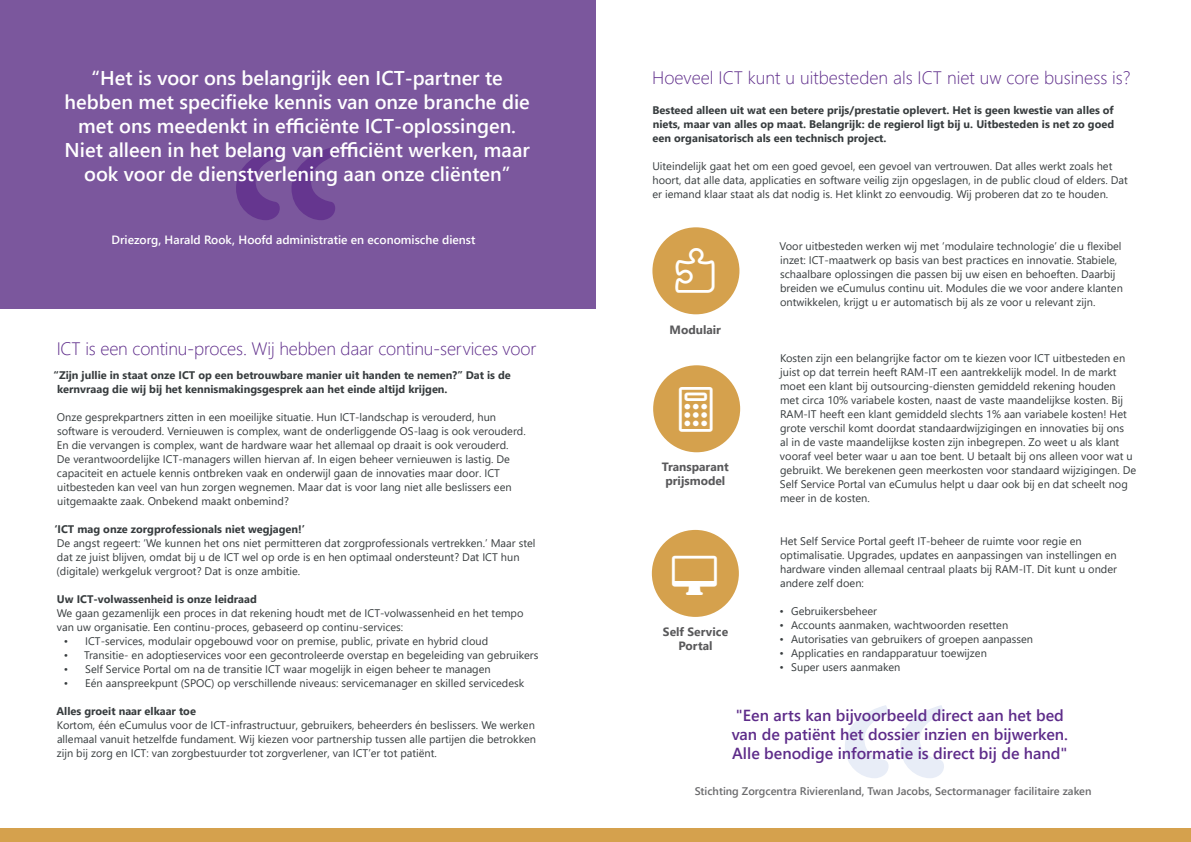
<style>
.page{position:relative;width:1191px;height:842px;background:#fff}
.page>*{position:absolute;margin:0;border:0;box-sizing:border-box;transform-origin:0 0}
.t1{font:600 19.9px/23.9px "Segoe UI";color:#fff;text-align:center}
.t2{font:300 18px "Segoe UI";letter-spacing:-.01em;color:#5e2c8a}
.t3{font:600 16px/19.2px "Segoe UI";color:#5e2c8a}
.t4{font:600 12px "Segoe UI";color:#fff}
.t5{font:700 12px/14.4px "Segoe UI";color:#59595b}
.t6{font:11px/14px "Segoe UI";color:#373c3e}
.t7{font:700 11px/14px "Segoe UI";color:#373c3e}
.t8{font:600 11px "Segoe UI";color:#6a6a6c}
</style>
<div class="page">
<div style="left:0;top:828px;width:1191px;height:14px;background:#d5a14d"></div>
<div style="left:0;top:0;width:595px;height:308px;background:#7b579d"></div>
<svg style="left:236px;top:147px;width:100px;height:73px"></svg>
<svg style="left:845px;top:705px;width:99px;height:73px"></svg>
<div style="left:652px;top:227px;width:87px;height:87px;background:#d5a14d;border-radius:50%"></div>
<div style="left:653px;top:365px;width:87px;height:87px;background:#d5a14d;border-radius:50%"></div>
<div style="left:652px;top:530px;width:87px;height:87px;background:#d5a14d;border-radius:50%"></div>
<p class="t1" style="left:65px;top:65px;width:467px">“Het is voor ons belangrijk een ICT-partner te hebben met specifieke kennis van onze branche die met ons meedenkt in efficiënte ICT-oplossingen.<br>Niet alleen in het belang van efficiënt werken, maar ook voor de dienstverlening aan onze cliënten”</p>
<p class="t4" style="left:111px;top:229px;width:365px">Driezorg, Harald Rook, Hoofd administratie en economische dienst</p>
<h2 class="t2" style="left:57px;top:332px;width:481px">ICT is een continu-proces. Wij hebben daar continu-services voor</h2>
<p class="t7" style="left:57px;top:367px;width:455px;text-indent:-4px">“Zijn jullie in staat onze ICT op een betrouwbare manier uit handen te nemen?” Dat is de kernvraag die wij bij het kennismakingsgesprek aan het einde altijd krijgen.</p>
<p class="t6" style="left:57px;top:409px;width:470px">Onze gesprekpartners zitten in een moeilijke situatie. Hun ICT-landschap is verouderd, hun software is verouderd. Vernieuwen is complex, want de onderliggende OS-laag is ook verouderd.<br>En die vervangen is complex, want de hardware waar het allemaal op draait is ook verouderd.<br>De verantwoordelijke ICT-managers willen hiervan af. In eigen beheer vernieuwen is lastig. De capaciteit en actuele kennis ontbreken vaak en onderwijl gaan de innovaties maar door. ICT uitbesteden kan veel van hun zorgen wegnemen. Maar dat is voor lang niet alle beslissers een uitgemaakte zaak. Onbekend maakt onbemind?</p>
<p class="t7" style="left:54px;top:521px;width:252px">‘ICT mag onze zorgprofessionals niet wegjagen!’</p>
<p class="t6" style="left:57px;top:535px;width:480px">De angst regeert: ‘We kunnen het ons niet permitteren dat zorgprofessionals vertrekken.’ Maar stel dat ze juist blijven, omdat bij u de ICT wel op orde is en hen optimaal ondersteunt? Dat ICT hun (digitale) werkgeluk vergroot? Dat is onze ambitie.</p>
<p class="t7" style="left:57px;top:591px;width:201px">Uw ICT-volwassenheid is onze leidraad</p>
<p class="t6" style="left:57px;top:605px;width:468px">We gaan gezamenlijk een proces in dat rekening houdt met de ICT-volwassenheid en het tempo van uw organisatie. Een continu-proces, gebaseerd op continu-services:</p>
<p class="t6" style="left:64px;top:633px;width:426px">• ICT-services, modulair opgebouwd voor on premise, public, private en hybrid cloud</p>
<p class="t6" style="left:64px;top:647px;width:476px">• Transitie- en adoptieservices voor een gecontroleerde overstap en begeleiding van gebruikers</p>
<p class="t6" style="left:64px;top:661px;width:428px">• Self Service Portal om na de transitie ICT waar mogelijk in eigen beheer te managen</p>
<p class="t6" style="left:64px;top:675px;width:462px">• Eén aanspreekpunt (SPOC) op verschillende niveaus: servicemanager en skilled servicedesk</p>
<p class="t7" style="left:57px;top:703px;width:141px">Alles groeit naar elkaar toe</p>
<p class="t6" style="left:57px;top:717px;width:481px;text-align:justify">Kortom, één eCumulus voor de ICT-infrastructuur, gebruikers, beheerders én beslissers. We werken allemaal vanuit hetzelfde fundament. Wij kiezen voor partnership tussen alle partijen die betrokken zijn bij zorg en ICT: van zorgbestuurder tot zorgverlener, van ICT’er tot patiënt.</p>
<h2 class="t2" style="left:652px;top:61px;width:480px">Hoeveel ICT kunt u uitbesteden als ICT niet uw core business is?</h2>
<p class="t7" style="left:652px;top:102px;width:463px;text-align:justify">Besteed alleen uit wat een betere prijs/prestatie oplevert. Het is geen kwestie van alles of niets, maar van alles op maat. Belangrijk: de regierol ligt bij u. Uitbesteden is net zo goed een organisatorisch als een technisch project.</p>
<p class="t6" style="left:652px;top:158px;width:477px">Uiteindelijk gaat het om een goed gevoel, een gevoel van vertrouwen. Dat alles werkt zoals het hoort, dat alle data, applicaties en software veilig zijn opgeslagen, in de public cloud of elders. Dat er iemand klaar staat als dat nodig is. Het klinkt zo eenvoudig. Wij proberen dat zo te houden.</p>
<p class="t5" style="left:669px;top:321px;width:53px">Modulair</p>
<p class="t5" style="left:662px;top:458px;width:68px">Transparant prijsmodel</p>
<p class="t5" style="left:663px;top:623px;width:67px;text-align:center">Self Service<br>Portal</p>
<p class="t6" style="left:779px;top:238px;width:345px">Voor uitbesteden werken wij met ‘modulaire technologie’ die u flexibel inzet: ICT-maatwerk op basis van best practices en innovatie. Stabiele, schaalbare oplossingen die passen bij uw eisen en behoeften. Daarbij breiden we eCumulus continu uit. Modules die we voor andere klanten ontwikkelen, krijgt u er automatisch bij als ze voor u relevant zijn.</p>
<p class="t6" style="left:780px;top:350px;width:358px">Kosten zijn een belangrijke factor om te kiezen voor ICT uitbesteden en juist op dat terrein heeft RAM-IT een aantrekkelijk model. In de markt moet een klant bij outsourcing-diensten gemiddeld rekening houden met circa 10% variabele kosten, naast de vaste maandelijkse kosten. Bij RAM-IT heeft een klant gemiddeld slechts 1% aan variabele kosten! Het grote verschil komt doordat standaardwijzigingen en innovaties bij ons<br>al in de vaste maandelijkse kosten zijn inbegrepen. Zo weet u als klant vooraf veel beter waar u aan toe bent. U betaalt bij ons alleen voor wat u gebruikt. We berekenen geen meerkosten voor standaard wijzigingen. De Self Service Portal van eCumulus helpt u daar ook bij en dat scheelt nog meer in de kosten.</p>
<p class="t6" style="left:780px;top:533px;width:338px">Het Self Service Portal geeft IT-beheer de ruimte voor regie en optimalisatie. Upgrades, updates en aanpassingen van instellingen en hardware vinden allemaal centraal plaats bij RAM-IT. Dit kunt u onder andere zelf doen:</p>
<p class="t6" style="left:779px;top:603px;width:99px">• Gebruikersbeheer</p>
<p class="t6" style="left:779px;top:617px;width:230px">• Accounts aanmaken, wachtwoorden resetten</p>
<p class="t6" style="left:779px;top:631px;width:255px">• Autorisaties van gebruikers of groepen aanpassen</p>
<p class="t6" style="left:779px;top:645px;width:209px">• Applicaties en randapparatuur toewijzen</p>
<p class="t6" style="left:779px;top:659px;width:123px">• Super users aanmaken</p>
<h3 class="t3" style="left:731px;top:704px;width:338px">"Een arts kan bijvoorbeeld direct aan het bed van de patiënt het dossier inzien en bijwerken.<br>Alle benodige informatie is direct bij de hand"</h3>
<p class="t8" style="left:695px;top:780px;width:398px">Stichting Zorgcentra Rivierenland, Twan Jacobs, Sectormanager facilitaire zaken</p>
</div>
